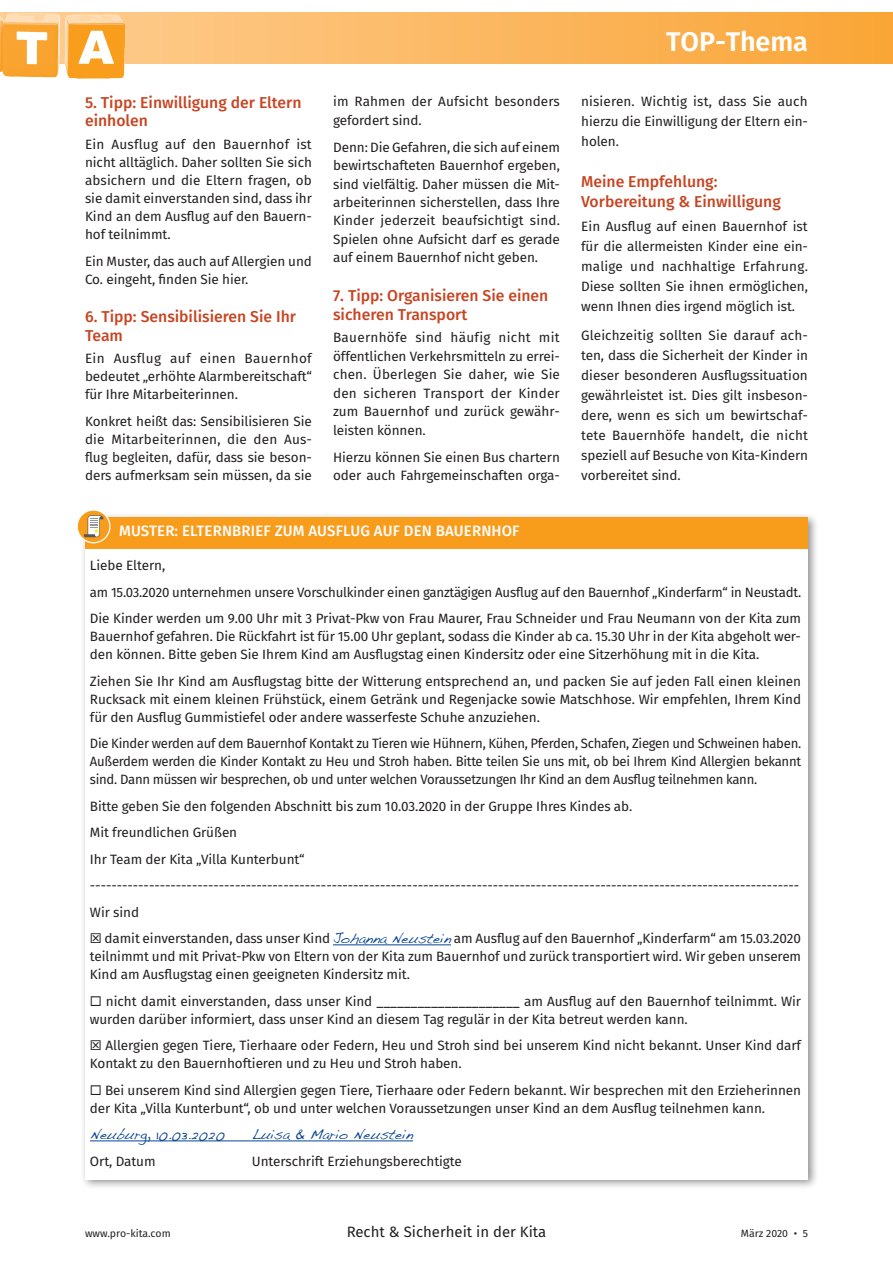
<style>
.page{position:relative;width:893px;height:1263px;background:#fff}
.page>*{position:absolute;margin:0;border:0;box-sizing:border-box;transform-origin:0 0}
.t1{font:600 27px "Fira Sans";letter-spacing:-.005em;color:#fff}
.t2{font:500 15.75px/18.1px "Fira Sans";color:#c74522}
.t3{font:500 15px "Fira Sans";letter-spacing:.01em;color:#fff}
.t4{font:15px "Fira Sans";color:#231f20}
.t5{font:14.25px "Handwriting Dakota";letter-spacing:-.01em;color:#094594}
.t6{font:13.5px/18.5px "Fira Sans";letter-spacing:-.005em;color:#231f20;text-align:justify}
.t7{font:10.5px "Fira Sans";letter-spacing:-.005em;color:#231f20}
.s1{font-family:"Handwriting Dakota";font-size:14.25px;color:#094594}
</style>
<div class="page">
<svg style="left:139px;top:13px;width:754px;height:51px;background:#fbb65e"></svg>
<img style="left:4px;top:75px;width:120px;height:4px">
<img style="left:0;top:12px;width:139px;height:63px">
<div style="left:80px;top:512px;width:739px;height:678px;background:#231f20;opacity:.5"></div>
<div style="left:85px;top:517px;width:723px;height:662px;background:#fff"></div>
<div style="left:85px;top:517px;width:723px;height:31px;background:#f89c1c"></div>
<svg style="left:77px;top:510px;width:33px;height:33px"></svg>
<svg style="left:84px;top:515px;width:19px;height:22px"></svg>
<div style="left:77px;top:509px;width:34px;height:34px;border:1px solid #fff;border-radius:50%"></div>
<hr style="left:333px;top:944px;width:118px;height:1px;background:#094594">
<hr style="left:90px;top:1140px;width:323px;height:1px;background:#094594">
<p class="t2" style="left:85px;top:93px;width:218px">5. Tipp: Einwilligung der Eltern einholen</p>
<p class="t6" style="left:85px;top:135px;width:228px">Ein Ausflug auf den Bauernhof ist nicht alltäglich. Daher sollten Sie sich absichern und die Eltern fragen, ob sie damit einverstanden sind, dass ihr Kind an dem Ausflug auf den Bauern&shy;hof teilnimmt.</p>
<p class="t6" style="left:85px;top:252px;width:228px">Ein Muster, das auch auf Allergien und<br>Co. eingeht, finden Sie hier.</p>
<p class="t2" style="left:85px;top:307px;width:213px">6. Tipp: Sensibilisieren Sie Ihr<br>Team</p>
<p class="t6" style="left:85px;top:349px;width:228px">Ein Ausflug auf einen Bauernhof bedeutet „erhöhte Alarmbereitschaft“ für Ihre Mitarbeiterinnen.</p>
<p class="t6" style="left:85px;top:412px;width:228px">Konkret heißt das: Sensibilisieren Sie die Mitarbeiterinnen, die den Aus&shy;flug begleiten, dafür, dass sie beson&shy;ders aufmerksam sein müssen, da sie</p>
<p class="t6" style="left:333px;top:92px;width:228px">im Rahmen der Aufsicht besonders gefordert sind.</p>
<p class="t6" style="left:333px;top:137px;width:228px">Denn: Die Gefahren, die sich auf einem bewirtschafteten Bauernhof ergeben, sind vielfältig. Daher müssen die Mit&shy;arbeiterinnen sicherstellen, dass Ihre Kinder jederzeit beaufsichtigt sind.<br>Spielen ohne Aufsicht darf es gerade auf einem Bauernhof nicht geben.</p>
<p class="t2" style="left:333px;top:286px;width:217px">7. Tipp: Organisieren Sie einen sicheren Transport</p>
<p class="t6" style="left:333px;top:328px;width:228px">Bauernhöfe sind häufig nicht mit öffentlichen Verkehrsmitteln zu errei&shy;chen. Überlegen Sie daher, wie Sie den sicheren Transport der Kinder zum Bauernhof und zurück gewähr&shy;leisten können.</p>
<p class="t6" style="left:333px;top:447px;width:228px">Hierzu können Sie einen Bus chartern oder auch Fahrgemeinschaften orga-</p>
<h1 class="t1" style="left:666px;top:19px;width:143px">TOP-Thema</h1>
<p class="t6" style="left:581px;top:91px;width:228px;line-height:20.1px">nisieren. Wichtig ist, dass Sie auch hierzu die Einwilligung der Eltern ein&shy;holen.</p>
<p class="t2" style="left:581px;top:170px;width:201px;line-height:20.1px">Meine Empfehlung:<br>Vorbereitung &amp; Einwilligung</p>
<p class="t6" style="left:581px;top:216px;width:228px;line-height:20.1px">Ein Ausflug auf einen Bauernhof ist für die allermeisten Kinder eine ein&shy;malige und nachhaltige Erfahrung.<br>Diese sollten Sie ihnen ermöglichen, wenn Ihnen dies irgend möglich ist.</p>
<p class="t6" style="left:581px;top:325px;width:228px;line-height:20.1px">Gleichzeitig sollten Sie darauf ach&shy;ten, dass die Sicherheit der Kinder in dieser besonderen Ausflugssituation gewährleistet ist. Dies gilt insbeson&shy;dere, wenn es sich um bewirtschaf&shy;tete Bauernhöfe handelt, die nicht speziell auf Besuche von Kita-Kindern vorbereitet sind.</p>
<p class="t3" style="left:119px;top:518px;width:402px">MUSTER: ELTERNBRIEF ZUM AUSFLUG AUF DEN BAUERNHOF</p>
<p class="t6" style="left:90px;top:552px;width:713px;line-height:26.5px;text-align:left">Liebe Eltern,<br>am 15.03.2020 unternehmen unsere Vorschulkinder einen ganztägigen Ausflug auf den Bauernhof „Kinderfarm“ in Neustadt.<br>Die Kinder werden um 9.00 Uhr mit 3 Privat-Pkw von Frau Maurer, Frau Schneider und Frau Neumann von der Kita zum</p>
<p class="t6" style="left:90px;top:627px;width:712px;line-height:18px">Bauernhof gefahren. Die Rückfahrt ist für 15.00 Uhr geplant, sodass die Kinder ab ca. 15.30 Uhr in der Kita abgeholt wer&shy;den können. Bitte geben Sie Ihrem Kind am Ausflugstag einen Kindersitz oder eine Sitzerhöhung mit in die Kita.</p>
<p class="t6" style="left:90px;top:672px;width:713px;line-height:18px">Ziehen Sie Ihr Kind am Ausflugstag bitte der Witterung entsprechend an, und packen Sie auf jeden Fall einen kleinen Rucksack mit einem kleinen Frühstück, einem Getränk und Regenjacke sowie Matschhose. Wir empfehlen, Ihrem Kind für den Ausflug Gummistiefel oder andere wasserfeste Schuhe anzuziehen.</p>
<p class="t6" style="left:90px;top:734px;width:713px;line-height:18px">Die Kinder werden auf dem Bauernhof Kontakt zu Tieren wie Hühnern, Kühen, Pferden, Schafen, Ziegen und Schweinen haben.<br>Außerdem werden die Kinder Kontakt zu Heu und Stroh haben. Bitte teilen Sie uns mit, ob bei Ihrem Kind Allergien bekannt sind. Dann müssen wir besprechen, ob und unter welchen Voraussetzungen Ihr Kind an dem Ausflug teilnehmen kann.</p>
<p class="t6" style="left:90px;top:792px;width:711px;line-height:26.5px;text-align:left">Bitte geben Sie den folgenden Abschnitt bis zum 10.03.2020 in der Gruppe Ihres Kindes ab.<br>Mit freundlichen Grüßen<br>Ihr Team der Kita „Villa Kunterbunt“ ------------------------------------------------------------------------------------------------------------------------------------ Wir sind</p>
<p class="t6" style="left:90px;top:929px;width:713px;line-height:18px;text-indent:15px">damit einverstanden, dass unser Kind <span class="s1">Johanna Neustein</span> am Ausflug auf den Bauernhof „Kinderfarm“ am 15.03.2020 teilnimmt und mit Privat-Pkw von Eltern von der Kita zum Bauernhof und zurück transportiert wird. Wir geben unserem Kind am Ausflugstag einen geeigneten Kindersitz mit.</p>
<p class="t6" style="left:90px;top:992px;width:713px;line-height:18px">◻ nicht damit einverstanden, dass unser Kind _____________________ am Ausflug auf den Bauernhof teilnimmt. Wir wurden darüber informiert, dass unser Kind an diesem Tag regulär in der Kita betreut werden kann.</p>
<p class="t6" style="left:90px;top:1036px;width:713px;line-height:18px;text-indent:16px">Allergien gegen Tiere, Tierhaare oder Federn, Heu und Stroh sind bei unserem Kind nicht bekannt. Unser Kind darf<br>Kontakt zu den Bauernhoftieren und zu Heu und Stroh haben.</p>
<p class="t6" style="left:90px;top:1081px;width:713px;line-height:18px">◻ Bei unserem Kind sind Allergien gegen Tiere, Tierhaare oder Federn bekannt. Wir besprechen mit den Erzieherinnen der Kita „Villa Kunterbunt“, ob und unter welchen Voraussetzungen unser Kind an dem Ausflug teilnehmen kann.</p>
<p class="t5" style="left:90px;top:1126px;width:136px">Neuburg, 10.03.2020</p>
<p class="t5" style="left:252px;top:1126px;width:163px">Luisa &amp; Mario Neustein</p>
<p class="t6" style="left:90px;top:1152px;width:67px">Ort, Datum</p>
<p class="t6" style="left:252px;top:1152px;width:211px">Unterschrift Erziehungsberechtigte</p>
<p class="t7" style="left:85px;top:1225px;width:87px">www.pro-kita.com</p>
<p class="t4" style="left:347px;top:1220px;width:201px">Recht &amp; Sicherheit in der Kita</p>
<p class="t7" style="left:741px;top:1225px;width:68px">März 2020 • 5</p>
</div>
